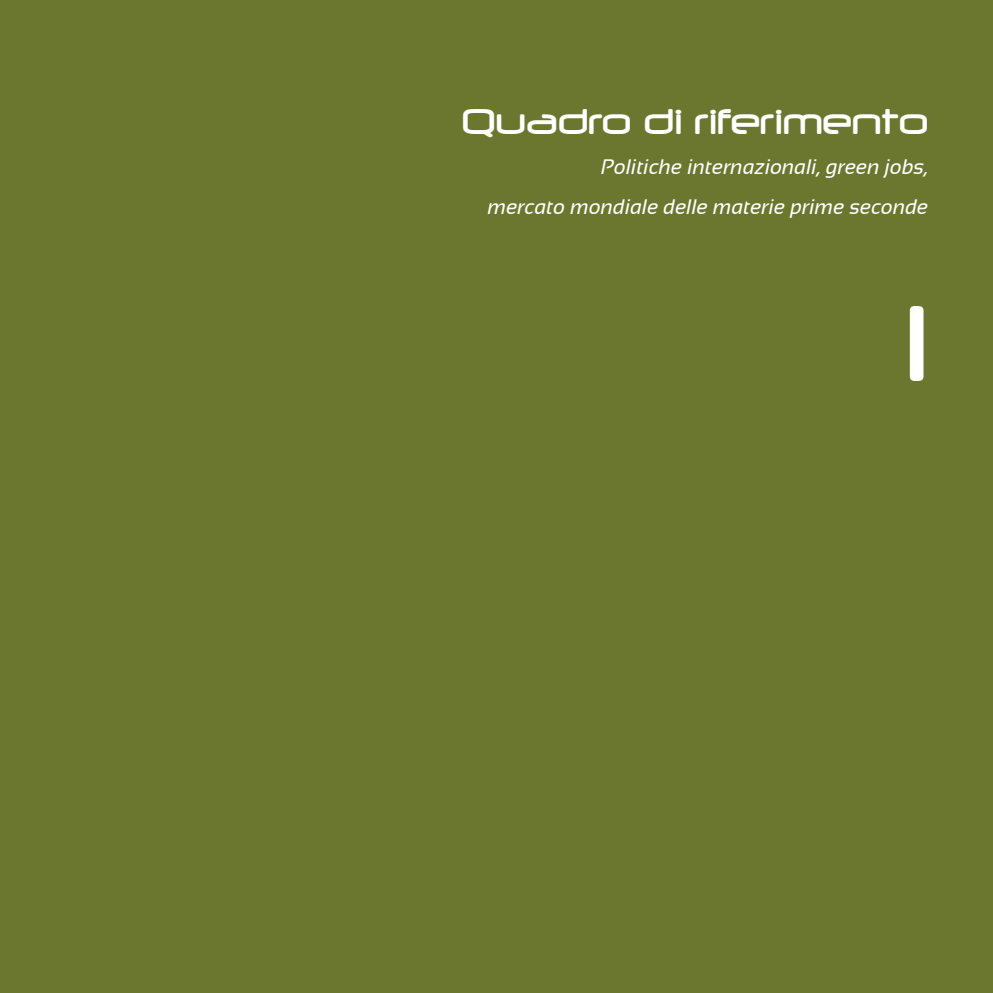
<style>
.page{position:relative;width:993px;height:993px;background:#fff}
.page>*{position:absolute;margin:0;border:0;box-sizing:border-box;transform-origin:0 0}
.t1{font:126px "Neuropol";color:#fff}
.t2{font:42px "Neuropol";color:#fff}
.t3{font:italic 21px/40.1px "Sansation";color:#fff;text-align:right}
</style>
<div class="page">
<div style="left:0;top:0;width:992px;height:992px;background:#6b772f"></div>
<h2 class="t2" style="left:461px;top:99px;width:468px">Quadro di riferimento</h2>
<p class="t3" style="left:487px;top:147px;width:442px">Politiche internazionali, green jobs,<br>mercato mondiale delle materie prime seconde</p>
<h1 class="t1" style="left:904px;top:276px;width:25px">1</h1>
</div>
